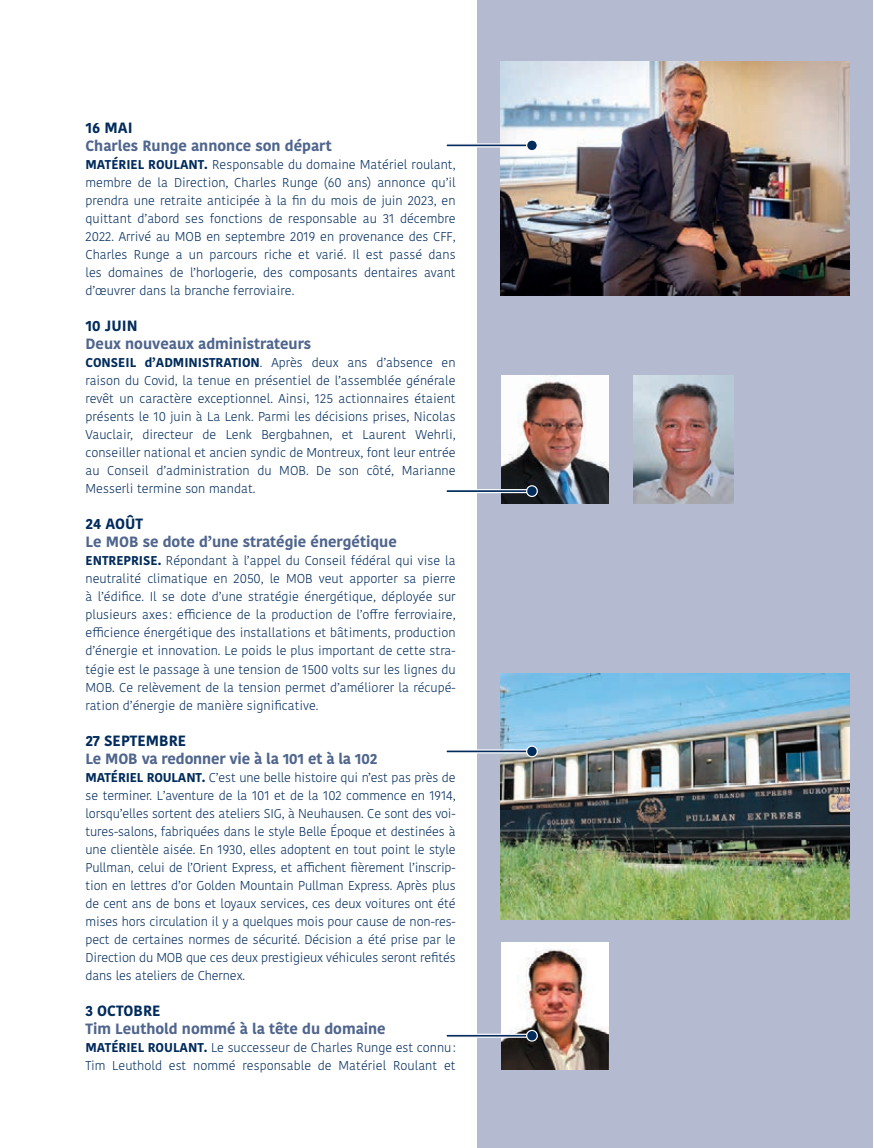
<style>
.page{position:relative;width:874px;height:1148px;background:#fff}
.page>*{position:absolute;margin:0;border:0;box-sizing:border-box;transform-origin:0 0}
.t1{font:700 14.85px "Kohinoor Bangla";color:#4f658d}
.t2{font:700 14.85px "Kohinoor Bangla";color:#002b5c}
.t3{font:300 12.75px/18px "Kohinoor Bangla";color:#002b5c;text-align:justify}
.s1{font-weight:700}
</style>
<div class="page">
<div style="left:477px;top:0;width:395px;height:1148px;background:#b4bbd1"></div>
<img style="left:500px;top:673px;width:349px;height:247px">
<img style="left:501px;top:942px;width:107px;height:127px">
<img style="left:500px;top:61px;width:349px;height:234px">
<img style="left:501px;top:375px;width:107px;height:128px">
<img style="left:633px;top:375px;width:100px;height:128px">
<svg style="left:446px;top:143px;width:80px;height:4px"></svg>
<div style="left:526px;top:140px;width:11px;height:11px;background:#002b5c;border-radius:50%"></div>
<div style="left:526px;top:139px;width:12px;height:12px;border:1px solid #fff;border-radius:50%"></div>
<svg style="left:446px;top:489px;width:80px;height:4px"></svg>
<div style="left:526px;top:486px;width:11px;height:10px;background:#002b5c;border-radius:50%"></div>
<div style="left:526px;top:485px;width:12px;height:12px;border:1px solid #fff;border-radius:50%"></div>
<svg style="left:446px;top:749px;width:80px;height:4px"></svg>
<div style="left:526px;top:746px;width:11px;height:10px;background:#002b5c;border-radius:50%"></div>
<div style="left:526px;top:745px;width:12px;height:12px;border:1px solid #fff;border-radius:50%"></div>
<svg style="left:446px;top:1033px;width:80px;height:4px"></svg>
<svg style="left:526px;top:1030px;width:11px;height:11px"></svg>
<div style="left:526px;top:1029px;width:12px;height:12px;border:1px solid #fff;border-radius:50%"></div>
<p class="t2" style="left:85px;top:115px;width:49px">16 MAI</p>
<p class="t1" style="left:85px;top:133px;width:247px">Charles Runge annonce son départ</p>
<p class="t3" style="left:85px;top:156px;width:371px"><span class="s1">MATÉRIEL ROULANT.</span> Responsable du domaine Matériel roulant, membre de la Direction, Charles Runge (60 ans) annonce qu’il prendra une retraite anticipée à la fin du mois de juin 2023, en quittant d’abord ses fonctions de responsable au 31 décembre 2022. Arrivé au MOB en septembre 2019 en provenance des CFF, Charles Runge a un parcours riche et varié. Il est passé dans les domaines de l’horlogerie, des composants dentaires avant d’œuvrer dans la branche ferroviaire.</p>
<p class="t2" style="left:85px;top:313px;width:54px">10 JUIN</p>
<p class="t1" style="left:85px;top:331px;width:227px">Deux nouveaux administrateurs</p>
<p class="t3" style="left:85px;top:354px;width:371px"><span class="s1">CONSEIL d’ADMINISTRATION</span>. Après deux ans d’absence en raison du Covid, la tenue en présentiel de l’assemblée générale revêt un caractère exceptionnel. Ainsi, 125 actionnaires étaient présents le 10 juin à La Lenk. Parmi les décisions prises, Nicolas Vauclair, directeur de Lenk Bergbahnen, et Laurent Wehrli, conseiller national et ancien syndic de Montreux, font leur entrée au Conseil d’administration du MOB. De son côté, Marianne Messerli termine son mandat.</p>
<p class="t2" style="left:85px;top:511px;width:59px">24 AOÛT</p>
<p class="t1" style="left:85px;top:529px;width:313px">Le MOB se dote d’une stratégie énergétique</p>
<p class="t3" style="left:85px;top:552px;width:371px"><span class="s1">ENTREPRISE.</span> Répondant à l’appel du Conseil fédéral qui vise la neutralité climatique en 2050, le MOB veut apporter sa pierre à l’édifice. Il se dote d’une stratégie énergétique, déployée sur plusieurs axes : efficience de la production de l’offre ferroviaire, efficience énergétique des installations et bâtiments, production d’énergie et innovation. Le poids le plus important de cette stra&shy;tégie est le passage à une tension de 1500 volts sur les lignes du MOB. Ce relèvement de la tension permet d’améliorer la récupé&shy;ration d’énergie de manière significative.</p>
<p class="t2" style="left:85px;top:727px;width:102px">27 SEPTEMBRE</p>
<p class="t1" style="left:85px;top:745px;width:293px">Le MOB va redonner vie à la 101 et à la 102</p>
<p class="t3" style="left:85px;top:768px;width:371px"><span class="s1">MATÉRIEL ROULANT.</span> C’est une belle histoire qui n’est pas près de se terminer. L’aventure de la 101 et de la 102 commence en 1914, lorsqu’elles sortent des ateliers SIG, à Neuhausen. Ce sont des voi&shy;tures-salons, fabriquées dans le style Belle Époque et destinées à une clientèle aisée. En 1930, elles adoptent en tout point le style Pullman, celui de l’Orient Express, et affichent fièrement l’inscrip&shy;tion en lettres d’or Golden Mountain Pullman Express. Après plus de cent ans de bons et loyaux services, ces deux voitures ont été mises hors circulation il y a quelques mois pour cause de non-res&shy;pect de certaines normes de sécurité. Décision a été prise par le Direction du MOB que ces deux prestigieux véhicules seront refités dans les ateliers de Chernex.</p>
<p class="t2" style="left:85px;top:997px;width:77px">3 OCTOBRE</p>
<p class="t1" style="left:85px;top:1015px;width:302px">Tim Leuthold nommé à la tête du domaine</p>
<p class="t3" style="left:85px;top:1038px;width:371px"><span class="s1">MATÉRIEL ROULANT.</span> Le successeur de Charles Runge est connu:<br>Tim Leuthold est nommé responsable de Matériel Roulant et</p>
</div>
